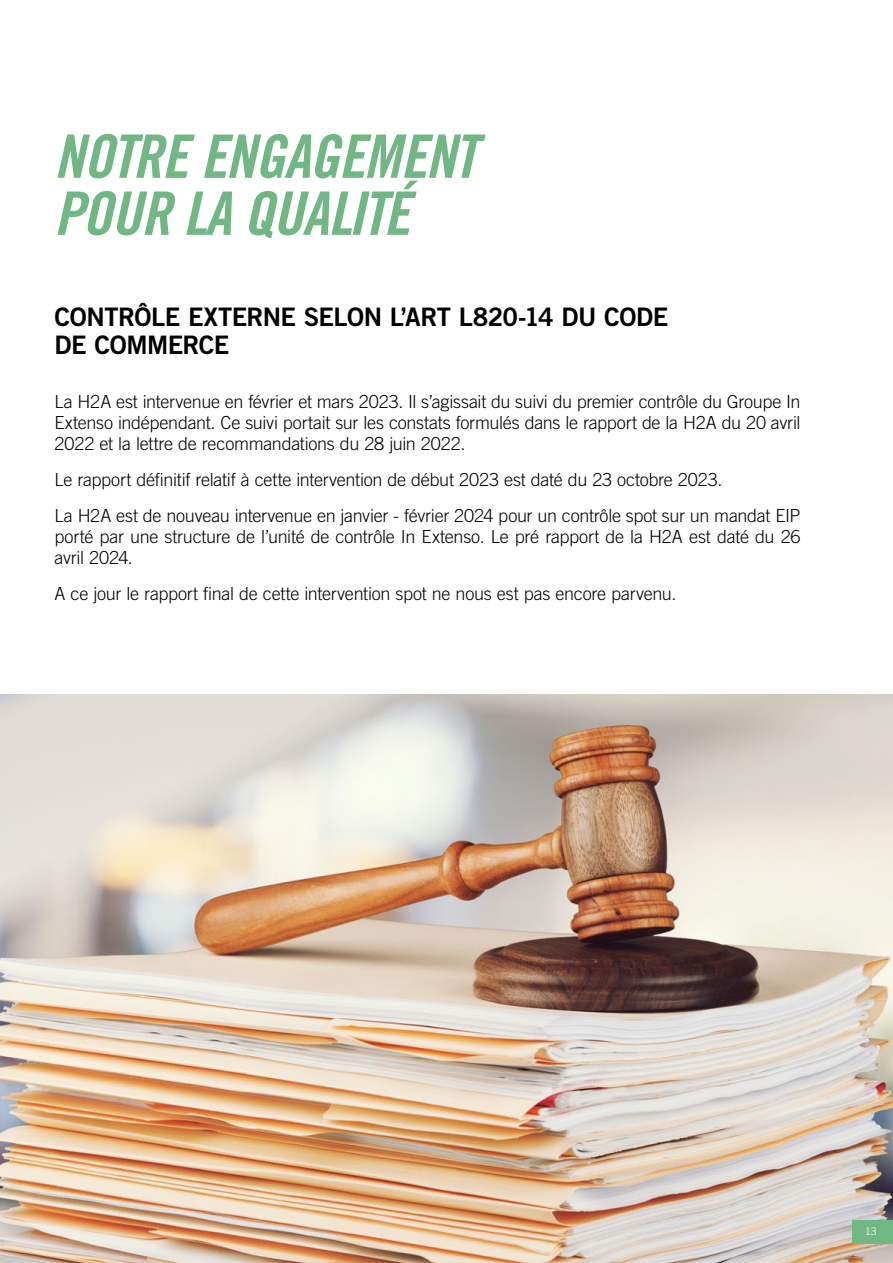
<style>
.page{position:relative;width:893px;height:1263px;background:#fff}
.page>*{position:absolute;margin:0;border:0;box-sizing:border-box;transform-origin:0 0}
.t1{font:60px/57px "Trade Gothic LT Std Bd Cn 20 Obl";letter-spacing:-.02em;color:#71b783}
.t2{font:25.5px/28.5px "Trade Gothic LT Std Bd 2";letter-spacing:-.02em;color:#000}
.t3{font:300 18px/21px "Trade Gothic LT Std";letter-spacing:-.015em;color:#000}
.t4{font:300 10.5px "Trade Gothic LT Std";color:#fff}
</style>
<div class="page">
<img style="left:0;top:694px;width:893px;height:569px">
<div style="left:853px;top:1220px;width:40px;height:24px;background:#71b783"></div>
<h1 class="t1" style="left:54px;top:129px;width:424px">NOTRE ENGAGEMENT<br>POUR LA QUALITÉ</h1>
<h2 class="t2" style="left:55px;top:302px;width:615px">CONTRÔLE EXTERNE SELON L’ART L820-14 DU CODE<br>DE COMMERCE</h2>
<p class="t3" style="left:55px;top:391px;width:748px;text-align:justify">La H2A est intervenue en février et mars 2023. Il s’agissait du suivi du premier contrôle du Groupe In Extenso indépendant. Ce suivi portait sur les constats formulés dans le rapport de la H2A du 20 avril 2022 et la lettre de recommandations du 28 juin 2022.</p>
<p class="t3" style="left:55px;top:461px;width:747px;line-height:36px">Le rapport définitif relatif à cette intervention de début 2023 est daté du 23 octobre 2023.<br>La H2A est de nouveau intervenue en janvier - février 2024 pour un contrôle spot sur un mandat EIP</p>
<p class="t3" style="left:55px;top:526px;width:747px">porté par une structure de l’unité de contrôle In Extenso. Le pré rapport de la H2A est daté du 26 avril 2024.</p>
<p class="t3" style="left:55px;top:583px;width:623px">A ce jour le rapport final de cette intervention spot ne nous est pas encore parvenu.</p>
<p class="t4" style="left:865px;top:1225px;width:13px">13</p>
</div>
